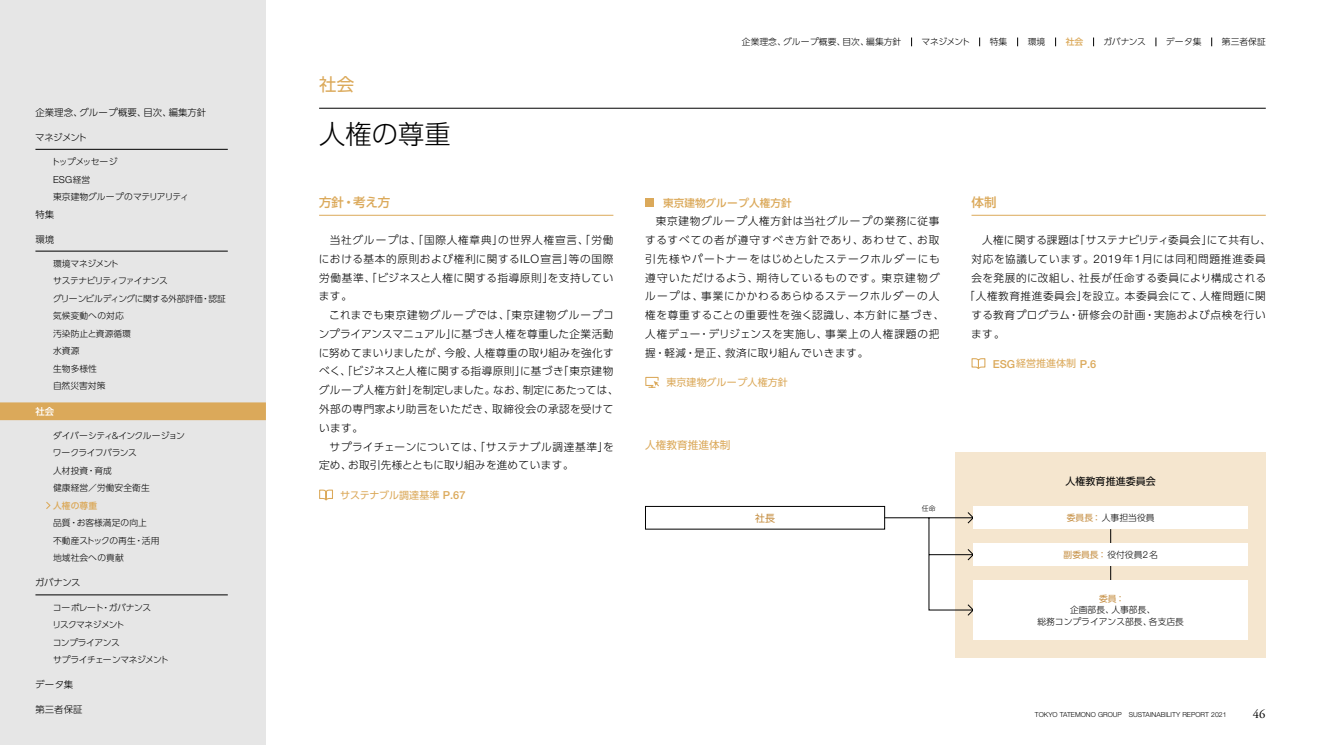
<style>
.page{position:relative;width:1319px;height:745px;background:#fff}
.page>*{position:absolute;margin:0;border:0;box-sizing:border-box;transform-origin:0 0}
.t1{font:300 26.25px "UD Shin Go Pro";letter-spacing:.005em;color:#000}
.t2{font:17.5px "UD Shin Go Pro";color:#dba95a}
.t3{font:500 12.5px "UD Shin Go Pro";letter-spacing:-.005em;color:#dba95a}
.t4{font:12.5px "Adobe Garamond Pro";color:#000}
.t5{font:500 11px "Helvetica Neue LT Std";color:#dba95a}
.t6{font:300 10.62px/18.8px "UD Shin Go Pro";letter-spacing:.07em;color:#000}
.t7{font:300 10.62px/18.8px "UD Shin Go Pro";letter-spacing:.03em;color:#000}
.t8{font:300 10.62px/18.8px "UD Shin Go Pro";letter-spacing:.05em;color:#000;text-align:justify}
.t9{font:300 10.62px "UD Shin Go Pro";letter-spacing:.015em;color:#000}
.t10{font:500 10.62px "UD Shin Go Pro";letter-spacing:.005em;color:#dba95a}
.t11{font:10.62px "UD Shin Go Pro";letter-spacing:.005em;color:#dba95a}
.t12{font:10px "UD Shin Go Pro";letter-spacing:.005em;color:#dba95a}
.t13{font:10px "UD Shin Go Pro";letter-spacing:.005em;color:#000}
.t14{font:10px "UD Shin Go Pro";color:#c69045}
.t15{font:300 9.62px "Helvetica Neue LT Std";color:#000}
.t16{font:300 9.38px "UD Shin Go Pro";letter-spacing:.005em;color:#000}
.t17{font:500 9.38px "UD Shin Go Pro";color:#fff}
.t18{font:300 8.75px/17.5px "UD Shin Go Pro";color:#000}
.t19{font:300 8.75px/17.5px "UD Shin Go Pro";letter-spacing:-.055em;color:#000}
.t20{font:8.75px "UD Shin Go Pro";letter-spacing:.005em;color:#c69045}
.t21{font:300 8.75px "UD Shin Go Pro";letter-spacing:-.06em;color:#000}
.t22{font:500 8.75px "UD Shin Go Pro";letter-spacing:.005em;color:#dba95a}
.t23{font:300 6.88px "Helvetica Neue LT Std";letter-spacing:.005em;color:#000}
.t24{font:300 6.88px "UD Shin Go Pro";color:#000}
.s1{font-family:"UD Shin Go Pro";font-size:8.75px}
.s2{font-family:"Helvetica Neue LT Std";font-size:11.75px}
.s3{font-family:"Helvetica Neue LT Std";font-weight:500;font-size:11px}
.s4{font-family:"UD Shin Go Pro";font-weight:400;font-size:10px}
.s5{font-weight:400;color:#c69045}
.s6{font-weight:300;color:#000}
.s7{font-family:"Helvetica Neue LT Std";font-weight:300;font-size:9.62px;color:#000}
</style>
<div class="page">
<div style="left:0;top:0;width:266px;height:744px;background:#e6e6e6"></div>
<hr style="left:319px;top:215px;width:294px;height:1px;background:#dba95a">
<svg style="left:319px;top:489px;width:14px;height:11px"></svg>
<div style="left:645px;top:198px;width:9px;height:8px;background:#dba95a"></div>
<svg style="left:645px;top:376px;width:14px;height:12px"></svg>
<hr style="left:971px;top:215px;width:294px;height:1px;background:#dba95a">
<svg style="left:971px;top:358px;width:14px;height:11px"></svg>
<div style="left:955px;top:451px;width:310px;height:206px;background:#f5e6cf"></div>
<svg style="left:884px;top:511px;width:226px;height:104px"></svg>
<div style="left:973px;top:580px;width:274px;height:59px;background:#fff"></div>
<div style="left:973px;top:543px;width:274px;height:22px;background:#fff"></div>
<div style="left:973px;top:506px;width:274px;height:23px;background:#fff"></div>
<div style="left:645px;top:506px;width:239px;height:23px;border:1px solid #000"></div>
<hr style="left:319px;top:108px;width:946px;height:1px;background:#000">
<hr style="left:35px;top:149px;width:193px;height:1px;background:#000">
<hr style="left:35px;top:251px;width:193px;height:1px;background:#000">
<div style="left:0;top:402px;width:266px;height:18px;background:#dba95a"></div>
<hr style="left:35px;top:594px;width:193px;height:1px;background:#000">
<svg style="left:46px;top:501px;width:5px;height:8px"></svg>
<p class="t16" style="left:35px;top:105px;width:172px">企業理念、グループ概要、目次、編集方針</p>
<p class="t16" style="left:35px;top:130px;width:53px">マネジメント</p>
<p class="t21" style="left:52px;top:154px;width:67px">トップメッセージ</p>
<p class="t15" style="left:53px;top:173px;width:39px">ESG<span class="s1">経営</span></p>
<p class="t18" style="left:53px;top:187px;width:137px">東京建物グループのマテリアリティ</p>
<p class="t16" style="left:35px;top:207px;width:20px">特集</p>
<p class="t16" style="left:35px;top:231px;width:20px">環境</p>
<p class="t18" style="left:53px;top:254px;width:174px">環境マネジメント<br>サステナビリティファイナンス<br>グリーンビルディングに関する外部評価・認証気候変動への対応<br>汚染防止と資源循環<br>水資源<br>生物多様性<br>自然災害対策</p>
<p class="t17" style="left:35px;top:403px;width:20px">社会</p>
<p class="t18" style="left:53px;top:426px;width:133px">ダイバーシティ＆インクルージョンワークライフバランス<br>人材投資・育成<br>健康経営／労働安全衛生</p>
<p class="t22" style="left:53px;top:498px;width:45px">人権の尊重</p>
<p class="t18" style="left:53px;top:513px;width:108px">品質・お客様満足の向上<br>不動産ストックの再生・活用地域社会への貢献</p>
<p class="t16" style="left:35px;top:575px;width:47px">ガバナンス</p>
<p class="t19" style="left:52px;top:597px;width:118px">コーポレート・ガバナンス<br>リスクマネジメント<br>コンプライアンス<br>サプライチェーンマネジメント</p>
<p class="t16" style="left:35px;top:676px;width:39px">データ集</p>
<p class="t16" style="left:35px;top:701px;width:48px">第三者保証</p>
<h2 class="t2" style="left:319px;top:70px;width:37px">社会</h2>
<h1 class="t1" style="left:319px;top:113px;width:133px">人権の尊重</h1>
<h3 class="t3" style="left:319px;top:191px;width:73px">方針・考え方</h3>
<p class="t8" style="left:319px;top:230px;width:296px;text-indent:11px">当社グループは、「国際人権章典」の世界人権宣言、「労働における基本的原則および権利に関する<span class="s2">ILO</span>宣言」等の国際労働基準、「ビジネスと人権に関する指導原則」を支持しています。</p>
<p class="t7" style="left:319px;top:305px;width:301px;text-indent:10px">これまでも東京建物グループでは、「東京建物グループコンプライアンスマニュアル」に基づき人権を尊重した企業活動に努めてまいりましたが、今般、人権尊重の取り組みを強化すべく、「ビジネスと人権に関する指導原則」に基づき「東京建物グループ人権方針」を制定しました。なお、制定にあたっては、外部の専門家より助言をいただき、取締役会の承認を受けています。</p>
<p class="t7" style="left:319px;top:436px;width:296px;text-indent:11px">サプライチェーンについては、「サステナブル調達基準」を定め、お取引先様とともに取り組みを進めています。</p>
<p class="t12" style="left:340px;top:486px;width:127px">サステナブル調達基準 <span class="s3">P.67</span></p>
<p class="t18" style="left:741px;top:33px;width:161px">企業理念、グループ概要、目次、編集方針</p>
<p class="t18" style="left:921px;top:33px;width:50px">マネジメント</p>
<p class="t18" style="left:989px;top:33px;width:19px">特集</p>
<p class="t18" style="left:1027px;top:33px;width:19px">環境</p>
<p class="t22" style="left:1065px;top:35px;width:19px">社会</p>
<p class="t18" style="left:1103px;top:33px;width:44px">ガバナンス</p>
<p class="t18" style="left:1165px;top:33px;width:37px">データ集</p>
<p class="t18" style="left:1221px;top:33px;width:45px">第三者保証</p>
<p class="t10" style="left:663px;top:194px;width:130px">東京建物グループ人権方針</p>
<p class="t6" style="left:645px;top:211px;width:301px;text-indent:11px">東京建物グループ人権方針は当社グループの業務に従事するすべての者が遵守すべき方針であり、あわせて、お取引先様やパートナーをはじめとしたステークホルダーにも遵守いただけるよう、期待しているものです。東京建物グループは、事業にかかわるあらゆるステークホルダーの人権を尊重することの重要性を強く認識し、本方針に基づき、人権デュー・デリジェンスを実施し、事業上の人権課題の把握・軽減・是正、救済に取り組んでいきます。</p>
<p class="t12" style="left:666px;top:374px;width:123px">東京建物グループ人権方針</p>
<p class="t11" style="left:645px;top:436px;width:87px">人権教育推進体制</p>
<h3 class="t3" style="left:971px;top:191px;width:27px">体制</h3>
<p class="t9" style="left:981px;top:231px;width:290px">人権に関する課題は「サステナビリティ委員会」にて共有し、</p>
<p class="t6" style="left:971px;top:249px;width:296px">対応を協議しています。<span class="s2">2019</span>年<span class="s2">1</span>月には同和問題推進委員</p>
<p class="t8" style="left:971px;top:267px;width:296px">会を発展的に改組し、社長が任命する委員により構成される</p>
<p class="t8" style="left:963px;top:286px;width:303px">「人権教育推進委員会」を設立。本委員会にて、人権問題に関</p>
<p class="t8" style="left:971px;top:305px;width:296px">する教育プログラム・研修会の計画・実施および点検を行い</p>
<p class="t8" style="left:970px;top:324px;width:35px">ます。</p>
<p class="t5" style="left:992px;top:357px;width:105px">ESG<span class="s4">経営推進体制</span> P.6</p>
<p class="t13" style="left:1065px;top:472px;width:92px">人権教育推進委員会</p>
<p class="t24" style="left:921px;top:503px;width:15px">任命</p>
<p class="t14" style="left:755px;top:509px;width:22px">社長</p>
<p class="t18" style="left:1066px;top:508px;width:89px"><span class="s5">委員長：</span>人事担当役員</p>
<p class="t20" style="left:1063px;top:547px;width:96px">副委員長：<span class="s6">役付役員</span><span class="s7">2</span><span class="s6">名</span></p>
<p class="t20" style="left:1098px;top:591px;width:27px">委員：</p>
<p class="t18" style="left:1037px;top:603px;width:148px;line-height:11.2px;text-align:center">企画部長、人事部長、<br>総務コンプライアンス部長、各支店長</p>
<p class="t23" style="left:1034px;top:709px;width:193px">TOKYO TATEMONO GROUP SUSTAINABILITY REPORT 2021</p>
<h3 class="t4" style="left:1252px;top:706px;width:14px">46</h3>
</div>
